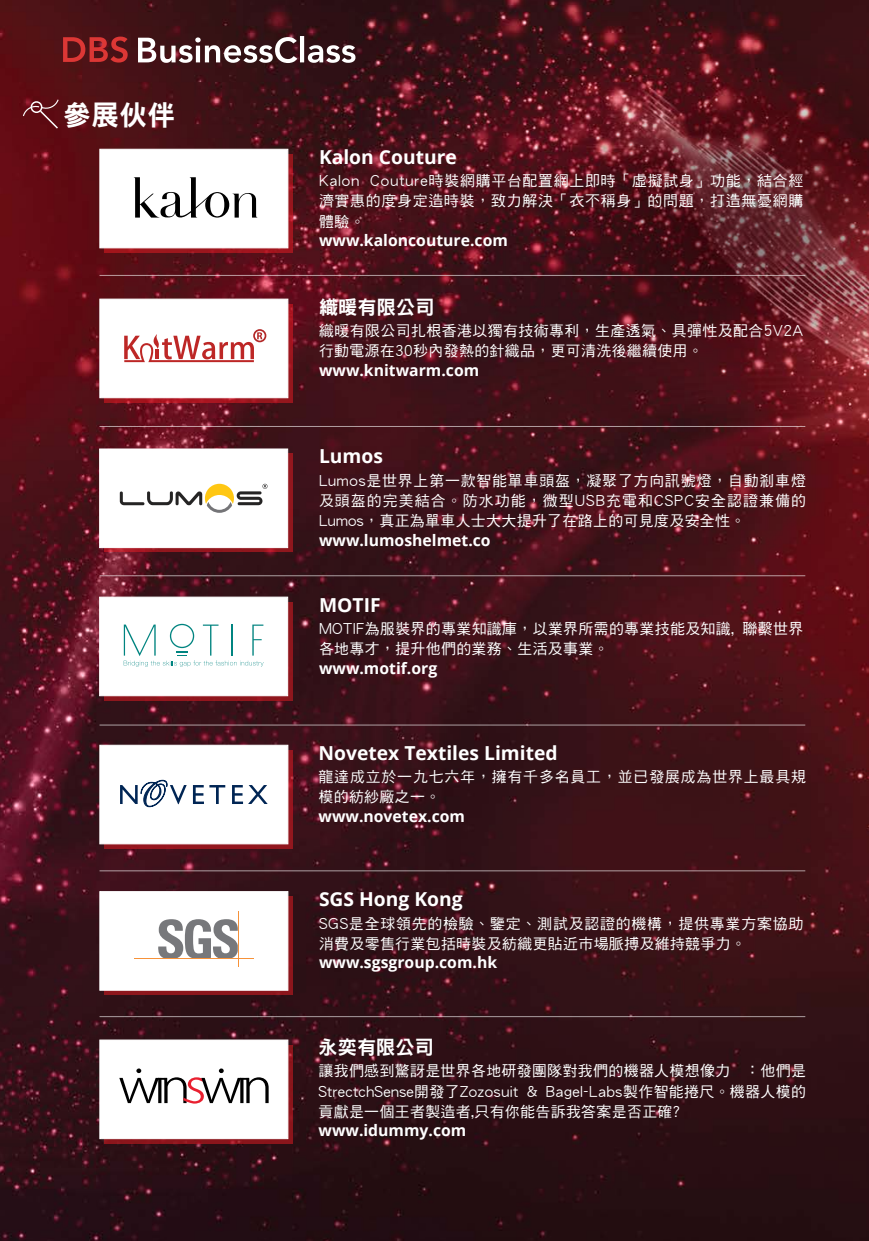
<style>
.page{position:relative;width:869px;height:1241px;background:#fff}
.page>*{position:absolute;margin:0;border:0;box-sizing:border-box;transform-origin:0 0}
.t1{font:28px "DF Hei HK W9";color:#fff}
.t2{font:700 19.25px "Open Sans";color:#fff}
.t3{font:19.25px "DF Hei HK W9";color:#fff}
.t4{font:700 15.75px "Open Sans";color:#fff}
.t5{font:14.88px/20.1px "DF Hei HK W5";letter-spacing:.025em;color:#fff}
.t6{font:14.88px/20.1px "DF Hei HK W5";letter-spacing:.06em;color:#fff}
</style>
<div class="page">
<img style="left:0;top:0;width:868px;height:1240px">
<img style="left:355px;top:0;width:513px;height:535px">
<svg style="left:63px;top:37px;width:65px;height:26px"></svg>
<svg style="left:138px;top:36px;width:217px;height:27px"></svg>
<svg style="left:22px;top:98px;width:38px;height:32px"></svg>
<svg style="left:104px;top:749px;width:188px;height:99px"></svg>
<div style="left:99px;top:744px;width:189px;height:100px;background:#fff;border:1px solid #fff"></div>
<svg style="left:193px;top:785px;width:32px;height:18px"></svg>
<svg style="left:232px;top:785px;width:35px;height:18px"></svg>
<svg style="left:120px;top:780px;width:67px;height:26px"></svg>
<svg style="left:104px;top:896px;width:188px;height:98px"></svg>
<div style="left:99px;top:891px;width:189px;height:99px;background:#fff;border:1px solid #fff"></div>
<svg style="left:158px;top:919px;width:80px;height:39px"></svg>
<hr style="left:134px;top:958px;width:119px;height:1px;background:#f79239">
<hr style="left:238px;top:911px;width:1px;height:56px;background:#f79239">
<svg style="left:104px;top:304px;width:188px;height:98px"></svg>
<div style="left:99px;top:299px;width:189px;height:99px;background:#fff;border:1px solid #fff"></div>
<svg style="left:124px;top:332px;width:138px;height:30px"></svg>
<div style="left:253px;top:329px;width:13px;height:13px;border:2px solid #b32827;border-radius:50%"></div>
<svg style="left:104px;top:453px;width:188px;height:99px"></svg>
<div style="left:99px;top:448px;width:189px;height:100px;background:#fff;border:1px solid #fff"></div>
<svg style="left:120px;top:483px;width:147px;height:29px"></svg>
<svg style="left:104px;top:1045px;width:188px;height:98px"></svg>
<div style="left:99px;top:1039px;width:189px;height:99px;background:#fff;border:1px solid #fff"></div>
<svg style="left:119px;top:1068px;width:149px;height:35px"></svg>
<svg style="left:105px;top:154px;width:188px;height:99px"></svg>
<div style="left:99px;top:149px;width:189px;height:99px;background:#fff;border:1px solid #fff"></div>
<svg style="left:133px;top:177px;width:124px;height:40px"></svg>
<svg style="left:104px;top:601px;width:188px;height:99px"></svg>
<div style="left:99px;top:596px;width:189px;height:100px;background:#fff;border:1px solid #fff"></div>
<svg style="left:124px;top:623px;width:139px;height:43px"></svg>
<hr style="left:99px;top:275px;width:705px;height:1px;background:#fff">
<hr style="left:99px;top:426px;width:705px;height:1px;background:#fff">
<hr style="left:99px;top:724px;width:705px;height:1px;background:#fff">
<hr style="left:99px;top:870px;width:705px;height:1px;background:#fff">
<hr style="left:99px;top:1016px;width:705px;height:1px;background:#fff">
<hr style="left:99px;top:575px;width:705px;height:1px;background:#fff">
<h1 class="t1" style="left:63px;top:99px;width:113px">參展伙伴</h1>
<p class="t2" style="left:319px;top:143px;width:139px">Kalon Couture</p>
<p class="t5" style="left:319px;top:171px;width:485px;text-align:justify">Kalon Couture時裝網購平台配置網上即時「虛擬試身」功能，結合經濟實惠的度身定造時裝，致力解決「衣不稱身」的問題，打造無憂網購體驗。</p>
<p class="t4" style="left:319px;top:229px;width:190px">www.kaloncouture.com</p>
<p class="t3" style="left:319px;top:296px;width:117px">織暖有限公司</p>
<p class="t5" style="left:319px;top:320px;width:485px">織暖有限公司扎根香港以獨有技術專利，生產透氣、具彈性及配合5V2A行動電源在30秒內發熱的針織品，更可清洗後繼續使用。</p>
<p class="t4" style="left:319px;top:358px;width:162px">www.knitwarm.com</p>
<p class="t2" style="left:319px;top:443px;width:65px">Lumos</p>
<p class="t5" style="left:319px;top:470px;width:488px;text-align:justify">Lumos是世界上第一款智能單車頭盔，凝聚了方向訊號燈，自動剎車燈及頭盔的完美結合。防水功能，微型USB充電和CSPC安全認證兼備的Lumos，真正為單車人士大大提升了在路上的可見度及安全性。</p>
<p class="t4" style="left:319px;top:528px;width:173px">www.lumoshelmet.co</p>
<p class="t2" style="left:319px;top:591px;width:63px">MOTIF</p>
<p class="t5" style="left:319px;top:618px;width:485px">MOTIF為服裝界的專業知識庫，以業界所需的專業技能及知識, 聯繫世界各地專才，提升他們的業務、生活及事業。</p>
<p class="t4" style="left:319px;top:656px;width:120px">www.motif.org</p>
<p class="t2" style="left:318px;top:739px;width:240px">Novetex Textiles Limited</p>
<p class="t6" style="left:318px;top:766px;width:489px">龍達成立於一九七六年，擁有千多名員工，並已發展成為世界上最具規模的紡紗廠之一。</p>
<p class="t4" style="left:318px;top:804px;width:148px">www.novetex.com</p>
<p class="t2" style="left:319px;top:885px;width:145px">SGS Hong Kong</p>
<p class="t5" style="left:319px;top:912px;width:485px">SGS是全球領先的檢驗、鑒定、測試及認證的機構，提供專業方案協助消費及零售行業包括時裝及紡織更貼近市場脈搏及維持競爭力。</p>
<p class="t4" style="left:319px;top:951px;width:180px">www.sgsgroup.com.hk</p>
<p class="t3" style="left:318px;top:1036px;width:117px">永奕有限公司</p>
<p class="t5" style="left:318px;top:1060px;width:488px;text-align:justify">讓我們感到驚訝是世界各地研發團隊對我們的機器人模想像力 ：他們是StrectchSense開發了Zozosuit ＆ Bagel-Labs製作智能捲尺。機器人模的貢獻是一個王者製造者,只有你能告訴我答案是否正確?</p>
<p class="t4" style="left:318px;top:1118px;width:149px">www.idummy.com</p>
</div>
